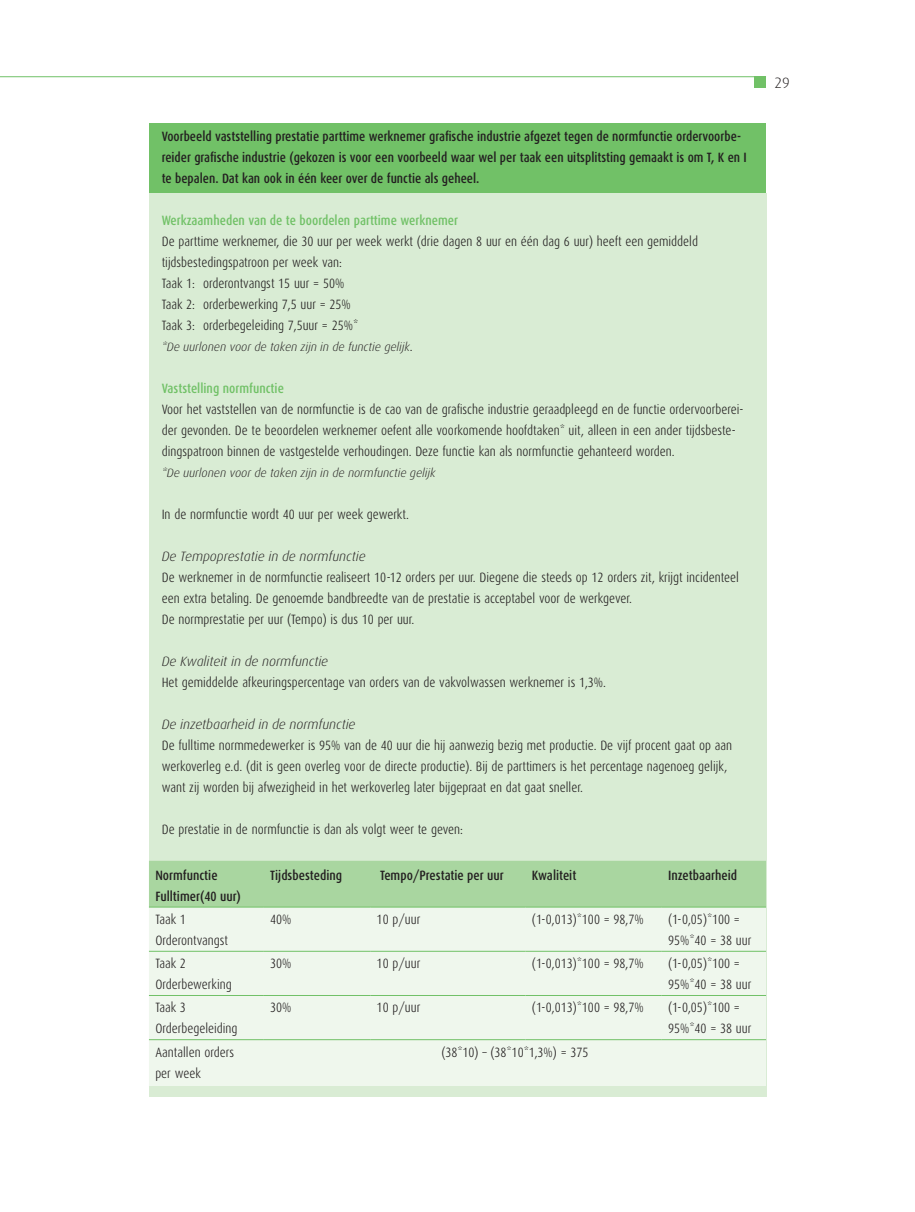
<style>
.page{position:relative;width:915px;height:1212px;background:#fff}
.page>*{position:absolute;margin:0;border:0;box-sizing:border-box;transform-origin:0 0}
.t1{font:300 15px "Dax";color:#231f20}
.t2{font:300 13.5px/21px "Dax Condensed";color:#231f20}
.t3{font:500 13.5px/21px "Dax Condensed";color:#231f20}
.t4{font:italic 300 13.5px "Dax";color:#231f20}
.t5{font:500 13.5px "Dax Condensed";color:#71c167}
.t6{font:italic 300 12px "Dax";color:#231f20}
.s1{font-family:"Dax Condensed";font-style:normal;font-size:13.5px}
</style>
<div class="page">
<hr style="left:0;top:76px;width:765px;height:1px;background:#71c167">
<div style="left:754px;top:77px;width:11px;height:11px;background:#71c167"></div>
<div style="left:150px;top:123px;width:615px;height:70px;background:#71c167"></div>
<div style="left:149px;top:193px;width:616px;height:903px;background:#d9ecd4"></div>
<div style="left:149px;top:861px;width:616px;height:46px;background:#a9d6a0"></div>
<div style="left:149px;top:908px;width:616px;height:178px;background:#eff7ed"></div>
<hr style="left:149px;top:907px;width:115px;height:1px;background:#71c167">
<hr style="left:264px;top:907px;width:106px;height:1px;background:#71c167">
<hr style="left:370px;top:907px;width:155px;height:1px;background:#71c167">
<hr style="left:525px;top:907px;width:136px;height:1px;background:#71c167">
<hr style="left:661px;top:907px;width:104px;height:1px;background:#71c167">
<hr style="left:149px;top:951px;width:115px;height:1px;background:#71c167">
<hr style="left:264px;top:951px;width:106px;height:1px;background:#71c167">
<hr style="left:370px;top:951px;width:155px;height:1px;background:#71c167">
<hr style="left:525px;top:951px;width:136px;height:1px;background:#71c167">
<hr style="left:661px;top:951px;width:104px;height:1px;background:#71c167">
<hr style="left:149px;top:995px;width:115px;height:1px;background:#71c167">
<hr style="left:264px;top:995px;width:106px;height:1px;background:#71c167">
<hr style="left:370px;top:995px;width:155px;height:1px;background:#71c167">
<hr style="left:525px;top:995px;width:136px;height:1px;background:#71c167">
<hr style="left:661px;top:995px;width:104px;height:1px;background:#71c167">
<hr style="left:149px;top:1039px;width:115px;height:1px;background:#71c167">
<hr style="left:264px;top:1039px;width:106px;height:1px;background:#71c167">
<hr style="left:370px;top:1039px;width:155px;height:1px;background:#71c167">
<hr style="left:525px;top:1039px;width:136px;height:1px;background:#71c167">
<hr style="left:661px;top:1039px;width:104px;height:1px;background:#71c167">
<p class="t3" style="left:162px;top:126px;width:586px">Voorbeeld vaststelling prestatie parttime werknemer grafische industrie afgezet tegen de normfunctie ordervoorbe&shy;reider grafische industrie (gekozen is voor een voorbeeld waar wel per taak een uitsplitsting gemaakt is om T, K en I te bepalen. Dat kan ook in één keer over de functie als geheel.</p>
<p class="t5" style="left:162px;top:213px;width:298px">Werkzaamheden van de te boordelen parttime werknemer</p>
<p class="t2" style="left:162px;top:231px;width:537px">De parttime werknemer, die 30 uur per week werkt (drie dagen 8 uur en één dag 6 uur) heeft een gemiddeld tijdsbestedingspatroon per week van:<br>Taak 1: orderontvangst 15 uur = 50%<br>Taak 2: orderbewerking 7,5 uur = 25%<br>Taak 3: orderbegeleiding 7,5uur = 25%*</p>
<p class="t6" style="left:162px;top:340px;width:252px">*De uurlonen voor de taken zijn in de functie gelijk<span class="s1">.</span></p>
<p class="t5" style="left:162px;top:381px;width:124px">Vaststelling normfunctie</p>
<p class="t2" style="left:162px;top:399px;width:583px">Voor het vaststellen van de normfunctie is de cao van de grafische industrie geraadpleegd en de functie ordervoorberei&shy;der gevonden. De te beoordelen werknemer oefent alle voorkomende hoofdtaken* uit, alleen in een ander tijdsbeste&shy;dingspatroon binnen de vastgestelde verhoudingen. Deze functie kan als normfunctie gehanteerd worden.</p>
<p class="t6" style="left:162px;top:466px;width:275px">*De uurlonen voor de taken zijn in de normfunctie gelijk</p>
<p class="t2" style="left:162px;top:504px;width:249px">In de normfunctie wordt 40 uur per week gewerkt.</p>
<p class="t4" style="left:162px;top:549px;width:205px">De Tempoprestatie in de normfunctie</p>
<p class="t2" style="left:162px;top:567px;width:578px">De werknemer in de normfunctie realiseert 10-12 orders per uur. Diegene die steeds op 12 orders zit, krijgt incidenteel een extra betaling. De genoemde bandbreedte van de prestatie is acceptabel voor de werkgever.<br>De normprestatie per uur (Tempo) is dus 10 per uur.</p>
<p class="t4" style="left:162px;top:654px;width:168px">De Kwaliteit in de normfunctie</p>
<p class="t2" style="left:162px;top:672px;width:446px">Het gemiddelde afkeuringspercentage van orders van de vakvolwassen werknemer is 1,3%.</p>
<p class="t4" style="left:162px;top:717px;width:195px">De inzetbaarheid in de normfunctie</p>
<p class="t2" style="left:162px;top:735px;width:571px">De fulltime normmedewerker is 95% van de 40 uur die hij aanwezig bezig met productie. De vijf procent gaat op aan werkoverleg e.d. (dit is geen overleg voor de directe productie). Bij de parttimers is het percentage nagenoeg gelijk, want zij worden bij afwezigheid in het werkoverleg later bijgepraat en dat gaat sneller.</p>
<p class="t2" style="left:162px;top:819px;width:303px">De prestatie in de normfunctie is dan als volgt weer te geven:</p>
<p class="t3" style="left:155px;top:865px;width:87px">Normfunctie<br>Fulltimer(40 uur)</p>
<p class="t3" style="left:270px;top:865px;width:73px">Tijdsbesteding</p>
<p class="t3" style="left:380px;top:865px;width:125px">Tempo/Prestatie per uur</p>
<p class="t3" style="left:531px;top:865px;width:46px">Kwaliteit</p>
<p class="t3" style="left:668px;top:865px;width:70px">Inzetbaarheid</p>
<p class="t2" style="left:155px;top:909px;width:74px">Taak 1<br>Orderontvangst</p>
<p class="t2" style="left:270px;top:909px;width:23px">40%</p>
<p class="t2" style="left:376px;top:909px;width:45px">10 p/uur</p>
<p class="t2" style="left:531px;top:909px;width:113px">(1-0,013)*100 = 98,7%</p>
<p class="t2" style="left:668px;top:909px;width:85px">(1-0,05)*100 =<br>95%*40 = 38 uur</p>
<p class="t2" style="left:155px;top:953px;width:78px">Taak 2<br>Orderbewerking</p>
<p class="t2" style="left:270px;top:953px;width:23px">30%</p>
<p class="t2" style="left:376px;top:953px;width:45px">10 p/uur</p>
<p class="t2" style="left:531px;top:953px;width:113px">(1-0,013)*100 = 98,7%</p>
<p class="t2" style="left:668px;top:953px;width:85px">(1-0,05)*100 =<br>95%*40 = 38 uur</p>
<p class="t2" style="left:155px;top:997px;width:84px">Taak 3<br>Orderbegeleiding</p>
<p class="t2" style="left:270px;top:997px;width:23px">30%</p>
<p class="t2" style="left:376px;top:997px;width:45px">10 p/uur</p>
<p class="t2" style="left:531px;top:997px;width:113px">(1-0,013)*100 = 98,7%</p>
<p class="t2" style="left:668px;top:997px;width:85px">(1-0,05)*100 =<br>95%*40 = 38 uur</p>
<p class="t2" style="left:155px;top:1041px;width:80px">Aantallen orders per week</p>
<p class="t2" style="left:441px;top:1041px;width:149px">(38*10) – (38*10*1,3%) = 375</p>
<p class="t1" style="left:774px;top:75px;width:17px">29</p>
</div>
